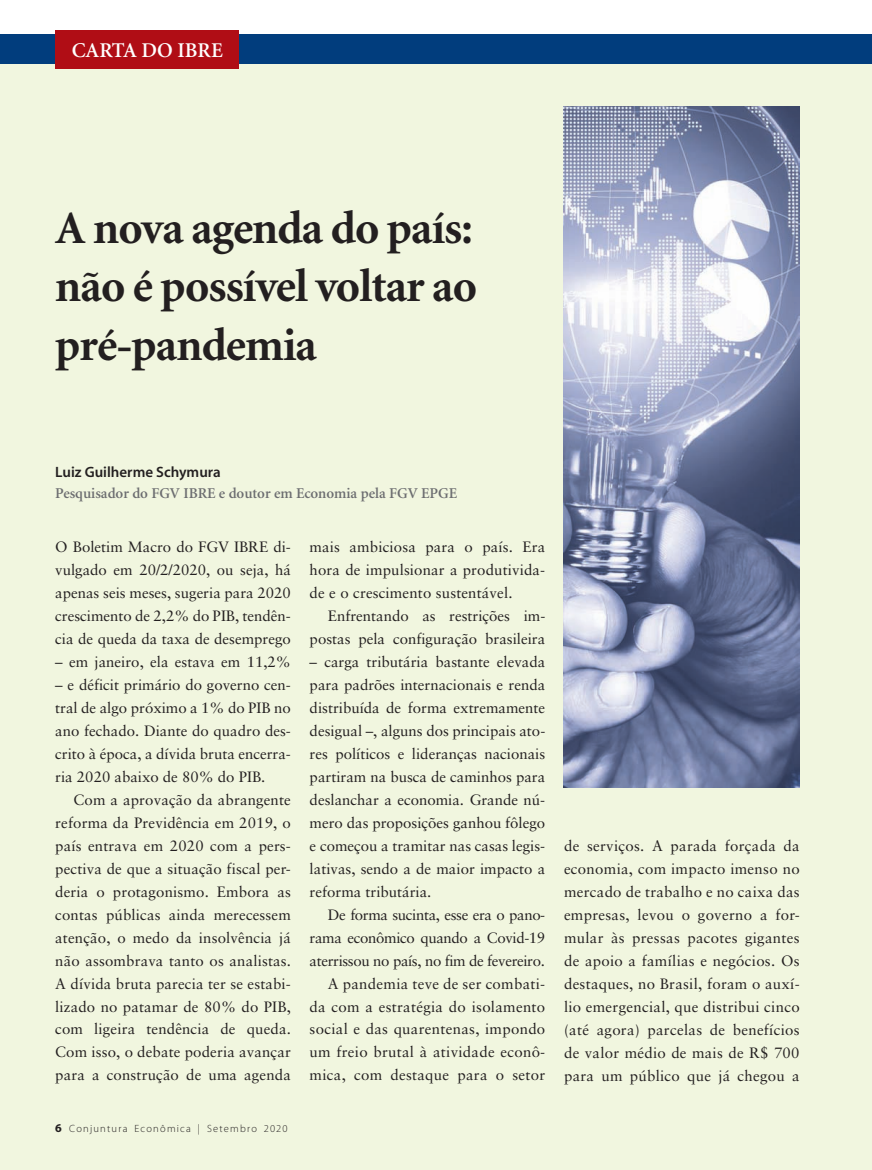
<style>
.page{position:relative;width:872px;height:1170px;background:#fff}
.page>*{position:absolute;margin:0;border:0;box-sizing:border-box;transform-origin:0 0}
.t1{font:46.5px/58.5px "Adobe Corp ID Minion Bd";letter-spacing:-.02em;color:#231f20;text-align:justify}
.t2{font:21px "Adobe Corp ID Minion Sb";color:#fff}
.t3{font:15px/23px "Sabon";color:#231f20;text-align:justify}
.t4{font:15px/23px "Sabon";letter-spacing:.02em;color:#231f20;text-align:right}
.t5{font:15px "Adobe Corp ID Minion Sb";color:#6c6d70}
.t6{font:15px "Adobe Corp ID Myriad Sb";color:#231f20}
.t7{font:10.5px "Adobe Corp ID Myriad Lt";letter-spacing:.115em;color:#231f20}
.s1{font-family:"Adobe Corp ID Myriad Bd";font-size:12px}
</style>
<div class="page">
<div style="left:0;top:55px;width:872px;height:1114px;background:#f1f6df"></div>
<div style="left:0;top:34px;width:872px;height:30px;background:#013d7d"></div>
<div style="left:55px;top:30px;width:184px;height:38px;background:#b00d15"></div>
<img style="left:563px;top:106px;width:236px;height:681px">
<h2 class="t2" style="left:72px;top:39px;width:152px">CARTA DO IBRE</h2>
<h1 class="t1" style="left:55px;top:200px;width:423px">A nova agenda do país: não é possível voltar ao pré-pandemia</h1>
<p class="t6" style="left:55px;top:464px;width:167px">Luiz Guilherme Schymura</p>
<p class="t5" style="left:55px;top:485px;width:403px">Pesquisador do FGV IBRE e doutor em Economia pela FGV EPGE</p>
<p class="t3" style="left:55px;top:535px;width:237px">O Boletim Macro do FGV IBRE di&shy;vulgado em 20/2/2020, ou seja, há apenas seis meses, sugeria para 2020 crescimento de 2,2% do PIB, tendên&shy;cia de queda da taxa de desemprego</p>
<p class="t3" style="left:55px;top:650px;width:237px">– em janeiro, ela estava em 11,2%</p>
<p class="t3" style="left:55px;top:673px;width:237px">– e déficit primário do governo cen&shy;tral de algo próximo a 1% do PIB no ano fechado. Diante do quadro des&shy;crito à época, a dívida bruta encerra&shy;ria 2020 abaixo de 80% do PIB.</p>
<p class="t3" style="left:55px;top:788px;width:237px;text-indent:18px">Com a aprovação da abrangente reforma da Previdência em 2019, o país entrava em 2020 com a pers&shy;pectiva de que a situação fiscal per&shy;deria o protagonismo. Embora as contas públicas ainda merecessem atenção, o medo da insolvência já não assombrava tanto os analistas.<br>A dívida bruta parecia ter se estabi&shy;lizado no patamar de 80% do PIB, com ligeira tendência de queda.<br>Com isso, o debate poderia avançar para a construção de uma agenda</p>
<p class="t7" style="left:55px;top:1122px;width:234px"><span class="s1">6</span> Conjuntura Econômica | Setembro 2020</p>
<p class="t3" style="left:310px;top:535px;width:237px">mais ambiciosa para o país. Era hora de impulsionar a produtivida&shy;de e o crescimento sustentável.</p>
<p class="t3" style="left:310px;top:604px;width:237px;text-align:right">Enfrentando as restrições im&shy;postas pela configuração brasileira</p>
<p class="t3" style="left:310px;top:650px;width:237px">– carga tributária bastante elevada para padrões internacionais e renda distribuída de forma extremamente desigual –, alguns dos principais ato&shy;res políticos e lideranças nacionais partiram na busca de caminhos para deslanchar a economia. Grande nú&shy;mero das proposições ganhou fôlego e começou a tramitar nas casas legis&shy;lativas, sendo a de maior impacto a reforma tributária.</p>
<p class="t4" style="left:310px;top:902px;width:237px">De forma sucinta, esse era o pano&shy;rama econômico quando a Covid-19 aterrissou no país, no fim de fevereiro.<br>A pandemia teve de ser combati&shy;da com a estratégia do isolamento social e das quarentenas, impondo um freio brutal à atividade econô&shy;mica, com destaque para o setor</p>
<p class="t3" style="left:564px;top:834px;width:237px">de serviços. A parada forçada da economia, com impacto imenso no mercado de trabalho e no caixa das empresas, levou o governo a for&shy;mular às pressas pacotes gigantes de apoio a famílias e negócios. Os destaques, no Brasil, foram o auxí&shy;lio emergencial, que distribui cinco (até agora) parcelas de benefícios de valor médio de mais de R$ 700 para um público que já chegou a</p>
</div>
